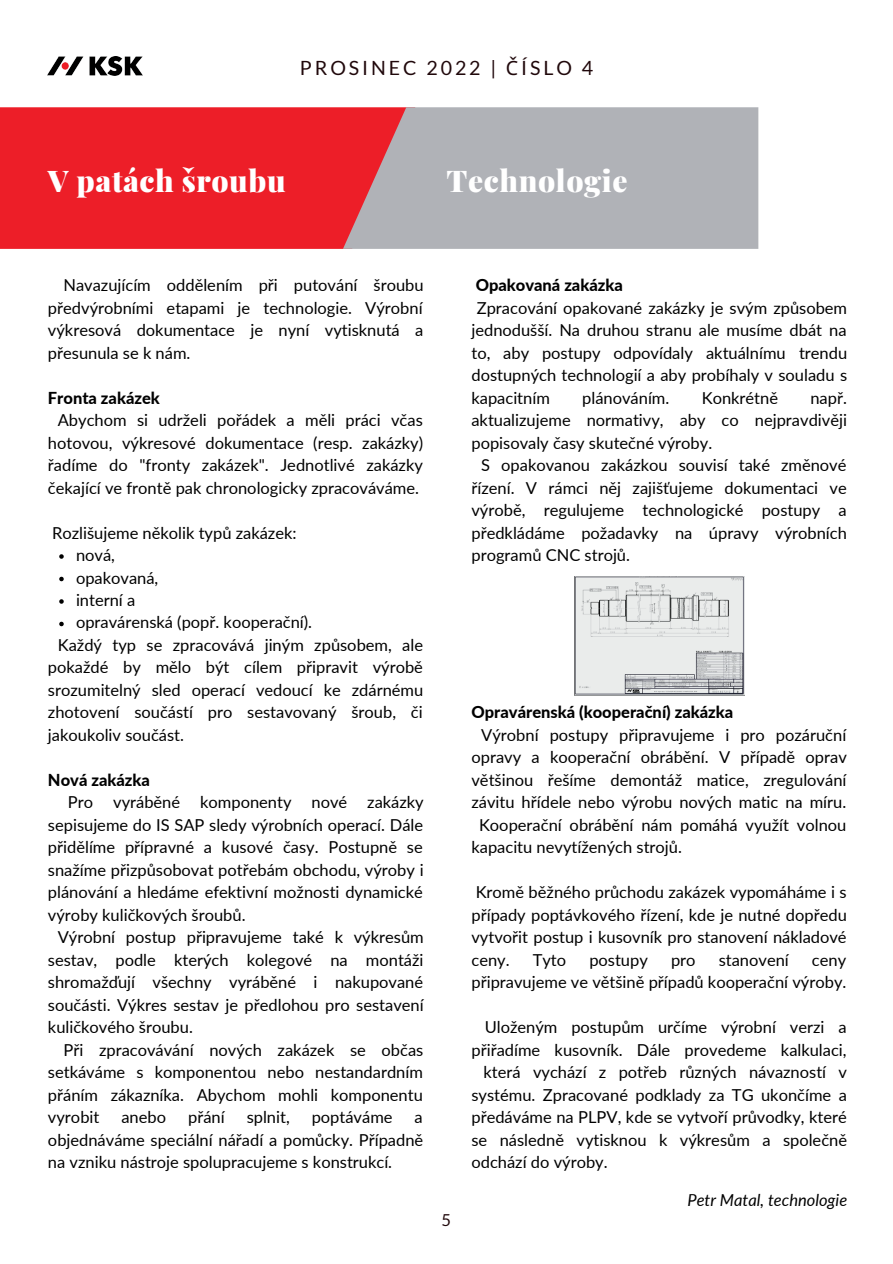
<style>
.page{position:relative;width:893px;height:1264px;background:#fff}
.page>*{position:absolute;margin:0;border:0;box-sizing:border-box;transform-origin:0 0}
.t1{font:900 30px "Playfair Display";letter-spacing:.02em;color:#fff}
.t2{font:900 29.85px "Playfair Display";letter-spacing:.02em;color:#fff}
.t3{font:19.65px "Lato";letter-spacing:.15em;color:#20080b}
.t4{font:16.5px/22.5px "Lato";color:#000;text-align:justify}
.t5{font:800 16.5px "Lato";color:#000}
.t6{font:italic 16.5px "Lato";color:#000}
.t7{font:16.5px "Lato";color:#20080b}
.s1{font-family:"Noto Sans"}
</style>
<div class="page">
<img style="left:48px;top:56px;width:94px;height:19px">
<div style="left:0;top:107px;width:343px;height:142px;background:#ed1e28"></div>
<svg style="left:343px;top:107px;width:415px;height:142px;fill:#b0b2b7"></svg>
<svg style="left:59px;top:554px;width:5px;height:4px"></svg>
<svg style="left:59px;top:576px;width:5px;height:5px"></svg>
<svg style="left:59px;top:599px;width:5px;height:4px"></svg>
<svg style="left:59px;top:621px;width:5px;height:5px"></svg>
<img style="left:574px;top:576px;width:170px;height:119px">
<p class="t3" style="left:300px;top:56px;width:295px">PROSINEC 2022 | <span class="s1">Č</span>ÍSLO 4</p>
<h2 class="t2" style="left:48px;top:160px;width:239px">V patách šroubu</h2>
<h1 class="t1" style="left:446px;top:160px;width:182px">Technologie</h1>
<p class="t4" style="left:48px;top:273px;width:377px;text-indent:15px">Navazujícím oddělením při putování šroubu předvýrobními etapami je technologie. Výrobní výkresová dokumentace je nyní vytisknutá a přesunula se k nám.</p>
<p class="t5" style="left:48px;top:387px;width:113px">Fronta zakázek</p>
<p class="t4" style="left:48px;top:408px;width:376px;text-align:center">Abychom si udrželi pořádek a měli práci včas hotovou, výkresové dokumentace (resp. zakázky) řadíme do "fronty zakázek". Jednotlivé zakázky čekající ve frontě pak chronologicky zpracováváme.</p>
<p class="t4" style="left:52px;top:521px;width:246px">Rozlišujeme několik typů zakázek:</p>
<p class="t4" style="left:76px;top:543px;width:238px;text-align:left">nová,<br>opakovaná,<br>interní a<br>opravárenská (popř. kooperační).</p>
<p class="t4" style="left:48px;top:633px;width:377px;text-indent:10px">Každý typ se zpracovává jiným způsobem, ale pokaždé by mělo být cílem připravit výrobě srozumitelný sled operací vedoucí ke zdárnému zhotovení součástí pro sestavovaný šroub, či jakoukoliv součást.</p>
<p class="t5" style="left:48px;top:769px;width:103px">Nová zakázka</p>
<p class="t4" style="left:68px;top:790px;width:357px">Pro vyráběné komponenty nové zakázky</p>
<p class="t4" style="left:48px;top:813px;width:376px">sepisujeme do IS SAP sledy výrobních operací. Dále</p>
<p class="t4" style="left:48px;top:835px;width:376px">přidělíme přípravné a kusové časy. Postupně se</p>
<p class="t4" style="left:48px;top:858px;width:377px">snažíme přizpůsobovat potřebám obchodu, výroby i</p>
<p class="t4" style="left:48px;top:880px;width:376px">plánování a hledáme efektivní možnosti dynamické</p>
<p class="t4" style="left:48px;top:903px;width:199px">výroby kuličkových šroubů.</p>
<p class="t4" style="left:58px;top:925px;width:367px">Výrobní postup připravujeme také k výkresům</p>
<p class="t4" style="left:48px;top:948px;width:377px">sestav, podle kterých kolegové na montáži</p>
<p class="t4" style="left:48px;top:970px;width:376px">shromažďují všechny vyráběné i nakupované</p>
<p class="t4" style="left:48px;top:993px;width:377px">součásti. Výkres sestav je předlohou pro sestavení</p>
<p class="t4" style="left:48px;top:1015px;width:146px">kuličkového šroubu.</p>
<p class="t4" style="left:63px;top:1038px;width:361px">Při zpracovávání nových zakázek se občas</p>
<p class="t4" style="left:48px;top:1060px;width:376px">setkáváme s komponentou nebo nestandardním</p>
<p class="t4" style="left:48px;top:1083px;width:376px">přáním zákazníka. Abychom mohli komponentu</p>
<p class="t4" style="left:48px;top:1105px;width:53px">vyrobit</p>
<p class="t4" style="left:121px;top:1105px;width:46px">anebo</p>
<p class="t4" style="left:188px;top:1105px;width:38px">přání</p>
<p class="t4" style="left:247px;top:1105px;width:45px">splnit,</p>
<p class="t4" style="left:312px;top:1105px;width:82px">poptáváme</p>
<p class="t4" style="left:48px;top:1105px;width:377px;text-indent:366px">a objednáváme speciální nářadí a pomůcky. Případně na vzniku nástroje spolupracujeme s konstrukcí.</p>
<p class="t7" style="left:441px;top:1209px;width:11px">5</p>
<p class="t5" style="left:475px;top:275px;width:149px">Opakovaná zakázka</p>
<p class="t4" style="left:471px;top:296px;width:377px;text-indent:5px">Zpracování opakované zakázky je svým způsobem jednodušší. Na druhou stranu ale musíme dbát na to, aby postupy odpovídaly aktuálnímu trendu dostupných technologií a aby probíhaly v souladu s kapacitním</p>
<p class="t4" style="left:582px;top:386px;width:89px">plánováním.</p>
<p class="t4" style="left:701px;top:386px;width:78px">Konkrétně</p>
<p class="t4" style="left:810px;top:386px;width:38px">např.</p>
<p class="t4" style="left:471px;top:408px;width:377px">aktualizujeme normativy, aby co nejpravdivěji</p>
<p class="t4" style="left:471px;top:431px;width:242px">popisovaly časy skutečné výroby.</p>
<p class="t4" style="left:481px;top:453px;width:366px">S opakovanou zakázkou souvisí také změnové</p>
<p class="t4" style="left:471px;top:476px;width:377px">řízení. V rámci něj zajišťujeme dokumentaci ve</p>
<p class="t4" style="left:471px;top:498px;width:377px">výrobě, regulujeme technologické postupy a</p>
<p class="t4" style="left:471px;top:521px;width:377px">předkládáme požadavky na úpravy výrobních</p>
<p class="t4" style="left:471px;top:543px;width:160px">programů CNC strojů.</p>
<p class="t5" style="left:471px;top:702px;width:263px">Opravárenská (kooperační) zakázka</p>
<p class="t4" style="left:481px;top:723px;width:366px">Výrobní postupy připravujeme i pro pozáruční</p>
<p class="t4" style="left:471px;top:745px;width:377px">opravy a kooperační obrábění. V případě oprav</p>
<p class="t4" style="left:471px;top:768px;width:376px">většinou řešíme demontáž matice, zregulování</p>
<p class="t4" style="left:471px;top:790px;width:376px">závitu hřídele nebo výrobu nových matic na míru.</p>
<p class="t4" style="left:479px;top:813px;width:369px">Kooperační obrábění nám pomáhá využít volnou</p>
<p class="t4" style="left:471px;top:835px;width:212px">kapacitu nevytížených strojů.</p>
<p class="t4" style="left:471px;top:880px;width:377px">Kromě běžného průchodu zakázek vypomáháme i s případy poptávkového řízení, kde je nutné dopředu vytvořit postup i kusovník pro stanovení nákladové ceny.</p>
<p class="t4" style="left:532px;top:948px;width:35px">Tyto</p>
<p class="t4" style="left:589px;top:948px;width:60px">postupy</p>
<p class="t4" style="left:671px;top:948px;width:26px">pro</p>
<p class="t4" style="left:718px;top:948px;width:72px">stanovení</p>
<p class="t4" style="left:471px;top:948px;width:376px;text-align:right">ceny<br>připravujeme ve většině případů kooperační výroby.</p>
<p class="t4" style="left:484px;top:1015px;width:363px">Uloženým postupům určíme výrobní verzi a</p>
<p class="t4" style="left:471px;top:1038px;width:376px">přiřadíme kusovník. Dále provedeme kalkulaci,</p>
<p class="t4" style="left:483px;top:1060px;width:365px">která vychází z potřeb různých návazností v</p>
<p class="t4" style="left:471px;top:1083px;width:377px">systému. Zpracované podklady za TG ukončíme a</p>
<p class="t4" style="left:471px;top:1105px;width:377px">předáváme na PLPV, kde se vytvoří průvodky, které</p>
<p class="t4" style="left:471px;top:1128px;width:377px">se následně vytisknou k výkresům a společně</p>
<p class="t4" style="left:471px;top:1150px;width:138px">odchází do výroby.</p>
<p class="t6" style="left:687px;top:1189px;width:161px">Petr Matal, technologie</p>
</div>
